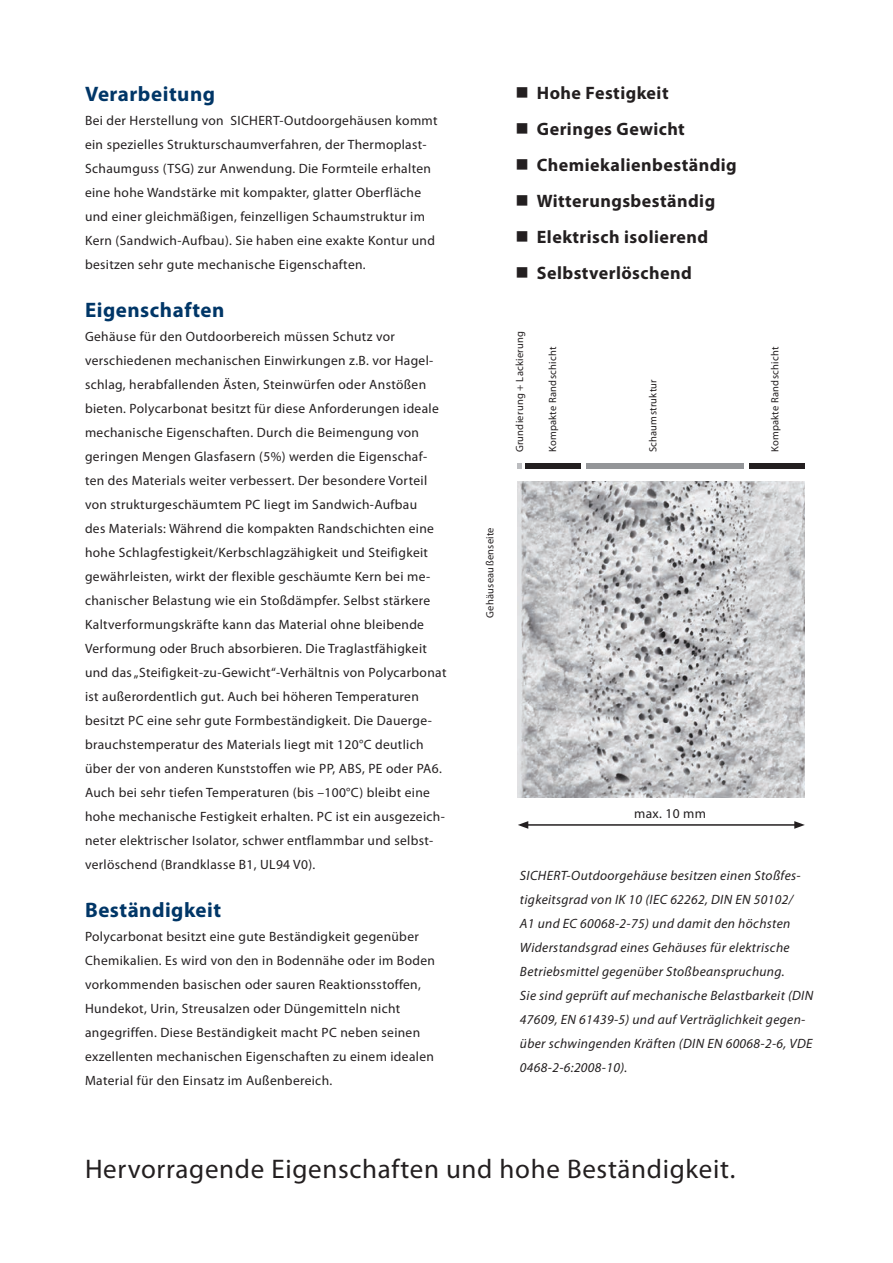
<style>
.page{position:relative;width:893px;height:1263px;background:#fff}
.page>*{position:absolute;margin:0;border:0;box-sizing:border-box;transform-origin:0 0}
.t1{font:27px "Myriad Pro";letter-spacing:.025em;color:#231f20}
.t2{font:700 21px "Myriad Pro";letter-spacing:.025em;color:#003667}
.t3{font:700 18px/36px "Myriad Pro";letter-spacing:.025em;color:#231f20}
.t4{font:13.5px/24px "Myriad Pro";letter-spacing:.025em;color:#231f20}
.t5{font:italic 13.5px/24px "Myriad Pro";letter-spacing:.025em;color:#231f20}
.t6{font:10.5px "Myriad Pro";letter-spacing:.025em;color:#231f20}
</style>
<div class="page">
<div style="left:586px;top:463px;width:158px;height:6px;background:#939598"></div>
<div style="left:749px;top:463px;width:56px;height:6px;background:#231f20"></div>
<svg style="left:518px;top:463px;width:4px;height:6px"></svg>
<img style="left:518px;top:482px;width:287px;height:315px">
<div style="left:525px;top:463px;width:56px;height:6px;background:#231f20"></div>
<hr style="left:526px;top:824px;width:271px;height:2px;background:#231f20">
<svg style="left:518px;top:821px;width:10px;height:8px"></svg>
<svg style="left:794px;top:821px;width:11px;height:8px"></svg>
<h2 class="t2" style="left:85px;top:80px;width:132px">Verarbeitung</h2>
<p class="t4" style="left:85px;top:108px;width:354px">Bei der Herstellung von SICHERT-Outdoorgehäusen kommt ein spezielles Strukturschaumverfahren, der Thermoplast-Schaumguss (TSG) zur Anwendung. Die Formteile erhalten eine hohe Wandstärke mit kompakter, glatter Oberfläche und einer gleichmäßigen, feinzelligen Schaumstruktur im Kern (Sandwich-Aufbau). Sie haben eine exakte Kontur und besitzen sehr gute mechanische Eigenschaften.</p>
<h2 class="t2" style="left:85px;top:296px;width:141px">Eigenschaften</h2>
<p class="t4" style="left:85px;top:324px;width:363px">Gehäuse für den Outdoorbereich müssen Schutz vor verschiedenen mechanischen Einwirkungen z.B. vor Hagel&shy;schlag, herabfallenden Ästen, Steinwürfen oder Anstößen bieten. Polycarbonat besitzt für diese Anforderungen ideale mechanische Eigenschaften. Durch die Beimengung von geringen Mengen Glasfasern (5%) werden die Eigenschaf&shy;ten des Materials weiter verbessert. Der besondere Vorteil von strukturgeschäumtem PC liegt im Sandwich-Aufbau<br>des Materials: Während die kompakten Randschichten eine hohe Schlagfestigkeit/Kerbschlagzähigkeit und Steifigkeit gewährleisten, wirkt der flexible geschäumte Kern bei me&shy;chanischer Belastung wie ein Stoßdämpfer. Selbst stärkere Kaltverformungskräfte kann das Material ohne bleibende Verformung oder Bruch absorbieren. Die Traglastfähigkeit und das „Steifigkeit-zu-Gewicht“-Verhältnis von Polycarbonat ist außerordentlich gut. Auch bei höheren Temperaturen besitzt PC eine sehr gute Formbeständigkeit. Die Dauerge&shy;brauchstemperatur des Materials liegt mit 120°C deutlich über der von anderen Kunststoffen wie PP, ABS, PE oder PA6.<br>Auch bei sehr tiefen Temperaturen (bis –100°C) bleibt eine hohe mechanische Festigkeit erhalten. PC ist ein ausgezeich&shy;neter elektrischer Isolator, schwer entflammbar und selbst&shy;verlöschend (Brandklasse B1, UL94 V0).</p>
<h2 class="t2" style="left:85px;top:896px;width:138px">Beständigkeit</h2>
<p class="t4" style="left:85px;top:924px;width:351px">Polycarbonat besitzt eine gute Beständigkeit gegenüber Chemikalien. Es wird von den in Bodennähe oder im Boden vorkommenden basischen oder sauren Reaktionsstoffen, Hundekot, Urin, Streusalzen oder Düngemitteln nicht angegriffen. Diese Beständigkeit macht PC neben seinen exzellenten mechanischen Eigenschaften zu einem idealen Material für den Einsatz im Außenbereich.</p>
<h3 class="t3" style="left:537px;top:74px;width:201px">Hohe Festigkeit<br>Geringes Gewicht<br>Chemiekalienbeständig<br>Witterungsbeständig<br>Elektrisch isolierend<br>Selbstverlöschend</h3>
<p class="t6" style="left:513px;top:452px;width:123px;rotate:-90deg">Grundierung + Lackierung</p>
<p class="t6" style="left:546px;top:452px;width:107px;rotate:-90deg">Kompakte Randschicht</p>
<p class="t6" style="left:646px;top:452px;width:75px;rotate:-90deg">Schaumstruktur</p>
<p class="t6" style="left:483px;top:618px;width:92px;rotate:-90deg">Gehäuseaußenseite</p>
<p class="t6" style="left:769px;top:452px;width:107px;rotate:-90deg">Kompakte Randschicht</p>
<p class="t4" style="left:634px;top:801px;width:73px">max. 10 mm</p>
<p class="t5" style="left:520px;top:863px;width:295px">SICHERT-Outdoorgehäuse besitzen einen Stoßfes&shy;tigkeitsgrad von IK 10 (IEC 62262, DIN EN 50102/<br>A1 und EC 60068-2-75) und damit den höchsten Widerstandsgrad eines Gehäuses für elektrische Betriebsmittel gegenüber Stoßbeanspruchung.<br>Sie sind geprüft auf mechanische Belastbarkeit (DIN 47609, EN 61439-5) und auf Verträglichkeit gegen&shy;über schwingenden Kräften (DIN EN 60068-2-6, VDE 0468-2-6:2008-10).</p>
<h1 class="t1" style="left:85px;top:1152px;width:652px">Hervorragende Eigenschaften und hohe Beständigkeit.</h1>
</div>
